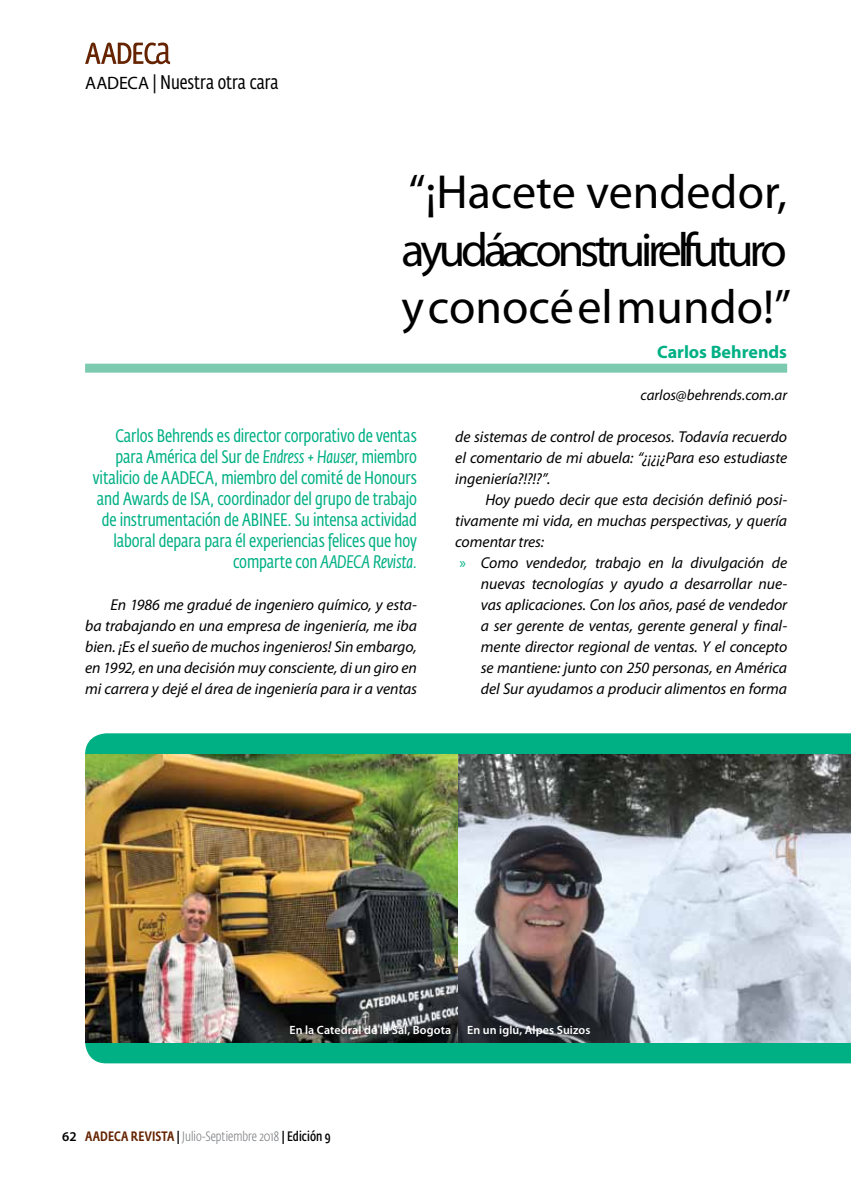
<style>
.page{position:relative;width:851px;height:1191px;background:#fff}
.page>*{position:absolute;margin:0;border:0;box-sizing:border-box;transform-origin:0 0}
.t1{font:48px/57.6px "Myriad Pro";letter-spacing:-.01em;color:#000;text-align:justify}
.t2{font:19.5px "Fedra Sans Cond Std";letter-spacing:.005em;color:#000}
.t3{font:18px/21px "Fedra Sans Cond Std";letter-spacing:-.005em;color:#00b085;text-align:right}
.t4{font:700 18px "Myriad Pro";color:#00b085}
.t5{font:italic 15.75px/21px "Myriad Pro";letter-spacing:-.005em;color:#000;text-align:justify}
.t6{font:italic 15px "Myriad Pro";color:#000}
.t7{font:300 13.5px "Fedra Sans Cond Std";letter-spacing:.005em;color:#808285}
.t8{font:600 12px "Myriad Pro";letter-spacing:.01em;color:#fff}
.s1{font-family:"Myriad Pro";font-size:18px}
.s2{font-style:italic}
.s3{font-style:normal;color:#00b085}
.s4{font-family:"Myriad Pro";font-weight:600;color:#000}
.s5{font-weight:500;color:#652300}
.s6{font-weight:500;color:#000}
.s7{font-weight:600;color:#000}
</style>
<div class="page">
<svg style="left:85px;top:43px;width:85px;height:21px"></svg>
<div style="left:85px;top:733px;width:765px;height:330px;background:#00b085"></div>
<img style="left:85px;top:754px;width:765px;height:288px">
<div style="left:85px;top:364px;width:702px;height:9px;background:#7ccaaf"></div>
<p class="t2" style="left:85px;top:71px;width:195px"><span class="s1">AADECA</span> | Nuestra otra cara</p>
<h1 class="t1" style="left:401px;top:162px;width:391px">“¡Hacete vendedor, ayudá a construir elfuturo y conocé el mundo!”</h1>
<p class="t4" style="left:657px;top:341px;width:131px">Carlos Behrends</p>
<p class="t6" style="left:640px;top:386px;width:148px">carlos@behrends.com.ar</p>
<p class="t3" style="left:93px;top:425px;width:325px">Carlos Behrends es director corporativo de ventas para América del Sur de <span class="s2">Endress + Hauser</span>, miembro vitalicio de AADECA, miembro del comité de Honours and Awards de ISA, coordinador del grupo de trabajo de instrumentación de ABINEE. Su intensa actividad laboral depara para él experiencias felices que hoy comparte con <span class="s2">AADECA Revista.</span></p>
<p class="t5" style="left:85px;top:594px;width:333px;text-indent:25px">En 1986 me gradué de ingeniero químico, y esta&shy;ba trabajando en una empresa de ingeniería, me iba bien. ¡Es el sueño de muchos ingenieros! Sin embargo, en 1992, en una decisión muy consciente, di un giro en mi carrera y dejé el área de ingeniería para ir a ventas</p>
<p class="t5" style="left:455px;top:426px;width:333px">de sistemas de control de procesos. Todavía recuerdo el comentario de mi abuela: “¿¡¿¡¿Para eso estudiaste ingeniería?!?!?”.</p>
<p class="t5" style="left:485px;top:489px;width:303px">Hoy puedo decir que esta decisión definió posi-</p>
<p class="t5" style="left:455px;top:510px;width:333px">tivamente mi vida, en muchas perspectivas, y quería</p>
<p class="t5" style="left:455px;top:531px;width:90px">comentar tres:</p>
<p class="t5" style="left:459px;top:552px;width:329px"><span class="s3">»</span> Como vendedor, trabajo en la divulgación de</p>
<p class="t5" style="left:481px;top:573px;width:308px">nuevas tecnologías y ayudo a desarrollar nue-</p>
<p class="t5" style="left:481px;top:594px;width:308px">vas aplicaciones. Con los años, pasé de vendedor</p>
<p class="t5" style="left:481px;top:615px;width:308px">a ser gerente de ventas, gerente general y final-</p>
<p class="t5" style="left:481px;top:636px;width:308px">mente director regional de ventas. Y el concepto</p>
<p class="t5" style="left:481px;top:657px;width:308px">se mantiene: junto con 250 personas, en América</p>
<p class="t5" style="left:481px;top:678px;width:308px">del Sur ayudamos a producir alimentos en forma</p>
<p class="t8" style="left:289px;top:1023px;width:163px">En la Catedral de la Sal, Bogota</p>
<p class="t8" style="left:467px;top:1023px;width:125px">En un iglú, Alpes Suizos</p>
<p class="t7" style="left:62px;top:1128px;width:270px"><span class="s4">62</span> <span class="s5">AADECA REVISTA</span> <span class="s6">|</span> Julio-Septiembre 2018 <span class="s6">|</span> <span class="s7">Edición 9</span></p>
</div>
